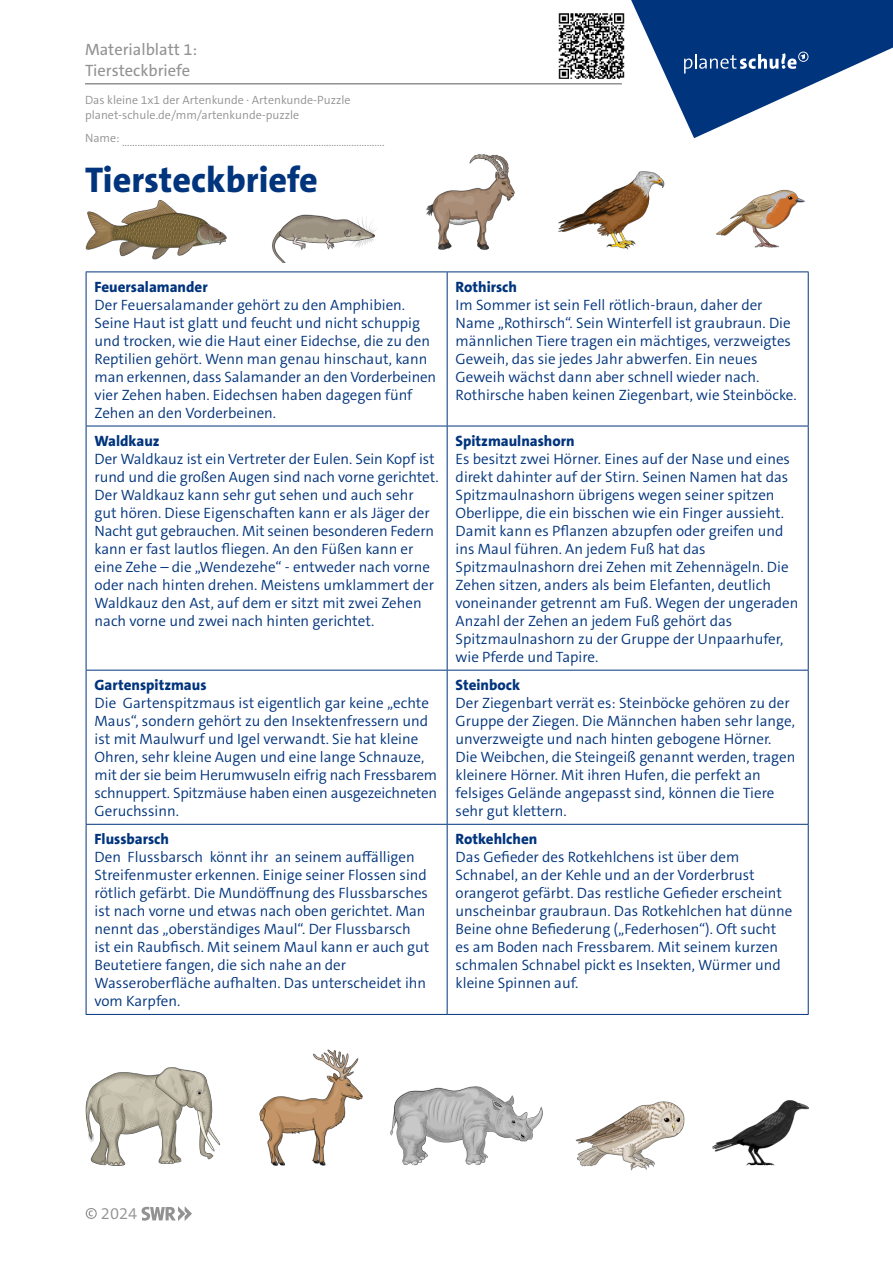
<style>
.page{position:relative;width:893px;height:1263px;background:#fff}
.page>*{position:absolute;margin:0;border:0;box-sizing:border-box;transform-origin:0 0}
.t1{font:800 36px "The Sans C5";color:#00347d}
.t2{font:16.5px/21px "The Sans C5";color:#929292}
.t3{font:300 16.5px "The Sans C5";color:#929292}
.t4{font:300 15px/18px "The Sans C5";color:#00347d}
.t5{font:800 15px "The Sans C5";color:#00347d}
.t6{font:300 12px/15px "The Sans C5";color:#929292}
</style>
<div class="page">
<svg style="left:631px;top:0;width:262px;height:138px"></svg>
<hr style="left:85px;top:83px;width:537px;height:2px;background:#929292">
<svg style="left:86px;top:1208px;width:11px;height:11px"></svg>
<svg style="left:141px;top:1206px;width:51px;height:15px"></svg>
<img style="left:559px;top:13px;width:66px;height:66px">
<hr style="left:86px;top:271px;width:361px;height:1px;background:#00347d">
<hr style="left:86px;top:272px;width:1px;height:154px;background:#00347d">
<hr style="left:447px;top:271px;width:362px;height:1px;background:#00347d">
<hr style="left:447px;top:272px;width:1px;height:154px;background:#00347d">
<hr style="left:808px;top:272px;width:1px;height:154px;background:#00347d">
<hr style="left:86px;top:426px;width:361px;height:1px;background:#00347d">
<hr style="left:86px;top:426px;width:1px;height:244px;background:#00347d">
<hr style="left:447px;top:426px;width:362px;height:1px;background:#00347d">
<hr style="left:447px;top:426px;width:1px;height:244px;background:#00347d">
<hr style="left:808px;top:426px;width:1px;height:244px;background:#00347d">
<hr style="left:86px;top:670px;width:361px;height:1px;background:#00347d">
<hr style="left:86px;top:670px;width:1px;height:154px;background:#00347d">
<hr style="left:447px;top:670px;width:362px;height:1px;background:#00347d">
<hr style="left:447px;top:670px;width:1px;height:154px;background:#00347d">
<hr style="left:808px;top:670px;width:1px;height:154px;background:#00347d">
<hr style="left:86px;top:824px;width:361px;height:1px;background:#00347d">
<hr style="left:86px;top:825px;width:1px;height:189px;background:#00347d">
<hr style="left:447px;top:824px;width:362px;height:1px;background:#00347d">
<hr style="left:447px;top:825px;width:1px;height:189px;background:#00347d">
<hr style="left:808px;top:825px;width:1px;height:189px;background:#00347d">
<hr style="left:86px;top:1014px;width:361px;height:1px;background:#00347d">
<hr style="left:447px;top:1014px;width:362px;height:1px;background:#00347d">
<img style="left:85px;top:200px;width:142px;height:60px">
<img style="left:272px;top:214px;width:105px;height:49px">
<img style="left:425px;top:154px;width:90px;height:96px">
<img style="left:558px;top:171px;width:107px;height:79px">
<img style="left:716px;top:189px;width:89px;height:59px">
<img style="left:85px;top:1067px;width:136px;height:99px">
<img style="left:390px;top:1086px;width:153px;height:80px">
<img style="left:259px;top:1049px;width:104px;height:117px">
<img style="left:575px;top:1101px;width:110px;height:70px">
<img style="left:712px;top:1100px;width:97px;height:66px">
<p class="t2" style="left:85px;top:39px;width:114px">Materialblatt 1:<br>Tiersteckbriefe</p>
<p class="t6" style="left:85px;top:93px;width:267px">Das kleine 1x1 der Artenkunde ⋅ Artenkunde-Puzzle planet-schule.de/mm/artenkunde-puzzle</p>
<p class="t6" style="left:85px;top:135px;width:301px">Name: .......................................................................................................</p>
<h1 class="t1" style="left:85px;top:157px;width:234px">Tiersteckbriefe</h1>
<p class="t5" style="left:95px;top:277px;width:115px">Feuersalamander</p>
<p class="t4" style="left:95px;top:296px;width:343px">Der Feuersalamander gehört zu den Amphibien.<br>Seine Haut ist glatt und feucht und nicht schuppig und trocken, wie die Haut einer Eidechse, die zu den Reptilien gehört. Wenn man genau hinschaut, kann man erkennen, dass Salamander an den Vorderbeinen vier Zehen haben. Eidechsen haben dagegen fünf Zehen an den Vorderbeinen.</p>
<p class="t5" style="left:95px;top:431px;width:67px">Waldkauz</p>
<p class="t4" style="left:95px;top:450px;width:346px">Der Waldkauz ist ein Vertreter der Eulen. Sein Kopf ist rund und die großen Augen sind nach vorne gerichtet.<br>Der Waldkauz kann sehr gut sehen und auch sehr gut hören. Diese Eigenschaften kann er als Jäger der Nacht gut gebrauchen. Mit seinen besonderen Federn kann er fast lautlos fliegen. An den Füßen kann er eine Zehe – die „Wendezehe“ - entweder nach vorne oder nach hinten drehen. Meistens umklammert der Waldkauz den Ast, auf dem er sitzt mit zwei Zehen nach vorne und zwei nach hinten gerichtet.</p>
<p class="t5" style="left:95px;top:675px;width:113px">Gartenspitzmaus</p>
<p class="t4" style="left:95px;top:694px;width:344px">Die Gartenspitzmaus ist eigentlich gar keine „echte Maus“, sondern gehört zu den Insektenfressern und ist mit Maulwurf und Igel verwandt. Sie hat kleine Ohren, sehr kleine Augen und eine lange Schnauze, mit der sie beim Herumwuseln eifrig nach Fressbarem schnuppert. Spitzmäuse haben einen ausgezeichneten Geruchssinn.</p>
<p class="t5" style="left:95px;top:829px;width:76px">Flussbarsch</p>
<p class="t4" style="left:95px;top:848px;width:336px">Den Flussbarsch könnt ihr an seinem auffälligen Streifenmuster erkennen. Einige seiner Flossen sind rötlich gefärbt. Die Mundöffnung des Flussbarsches ist nach vorne und etwas nach oben gerichtet. Man nennt das „oberständiges Maul“. Der Flussbarsch ist ein Raubfisch. Mit seinem Maul kann er auch gut Beutetiere fangen, die sich nahe an der Wasseroberfläche aufhalten. Das unterscheidet ihn vom Karpfen.</p>
<p class="t5" style="left:456px;top:277px;width:63px">Rothirsch</p>
<p class="t4" style="left:456px;top:296px;width:343px">Im Sommer ist sein Fell rötlich-braun, daher der Name „Rothirsch“. Sein Winterfell ist graubraun. Die männlichen Tiere tragen ein mächtiges, verzweigtes Geweih, das sie jedes Jahr abwerfen. Ein neues Geweih wächst dann aber schnell wieder nach.<br>Rothirsche haben keinen Ziegenbart, wie Steinböcke.</p>
<p class="t5" style="left:456px;top:431px;width:121px">Spitzmaulnashorn</p>
<p class="t4" style="left:456px;top:450px;width:344px">Es besitzt zwei Hörner. Eines auf der Nase und eines direkt dahinter auf der Stirn. Seinen Namen hat das Spitzmaulnashorn übrigens wegen seiner spitzen Oberlippe, die ein bisschen wie ein Finger aussieht.<br>Damit kann es Pflanzen abzupfen oder greifen und ins Maul führen. An jedem Fuß hat das Spitzmaulnashorn drei Zehen mit Zehennägeln. Die Zehen sitzen, anders als beim Elefanten, deutlich voneinander getrennt am Fuß. Wegen der ungeraden Anzahl der Zehen an jedem Fuß gehört das Spitzmaulnashorn zu der Gruppe der Unpaarhufer, wie Pferde und Tapire.</p>
<p class="t5" style="left:456px;top:675px;width:66px">Steinbock</p>
<p class="t4" style="left:456px;top:694px;width:341px">Der Ziegenbart verrät es: Steinböcke gehören zu der Gruppe der Ziegen. Die Männchen haben sehr lange, unverzweigte und nach hinten gebogene Hörner.<br>Die Weibchen, die Steingeiß genannt werden, tragen kleinere Hörner. Mit ihren Hufen, die perfekt an felsiges Gelände angepasst sind, können die Tiere sehr gut klettern.</p>
<p class="t5" style="left:456px;top:829px;width:83px">Rotkehlchen</p>
<p class="t4" style="left:456px;top:848px;width:338px">Das Gefieder des Rotkehlchens ist über dem Schnabel, an der Kehle und an der Vorderbrust orangerot gefärbt. Das restliche Gefieder erscheint unscheinbar graubraun. Das Rotkehlchen hat dünne Beine ohne Befiederung („Federhosen“). Oft sucht es am Boden nach Fressbarem. Mit seinem kurzen schmalen Schnabel pickt es Insekten, Würmer und kleine Spinnen auf.</p>
<p class="t3" style="left:101px;top:1203px;width:38px">2024</p>
</div>
